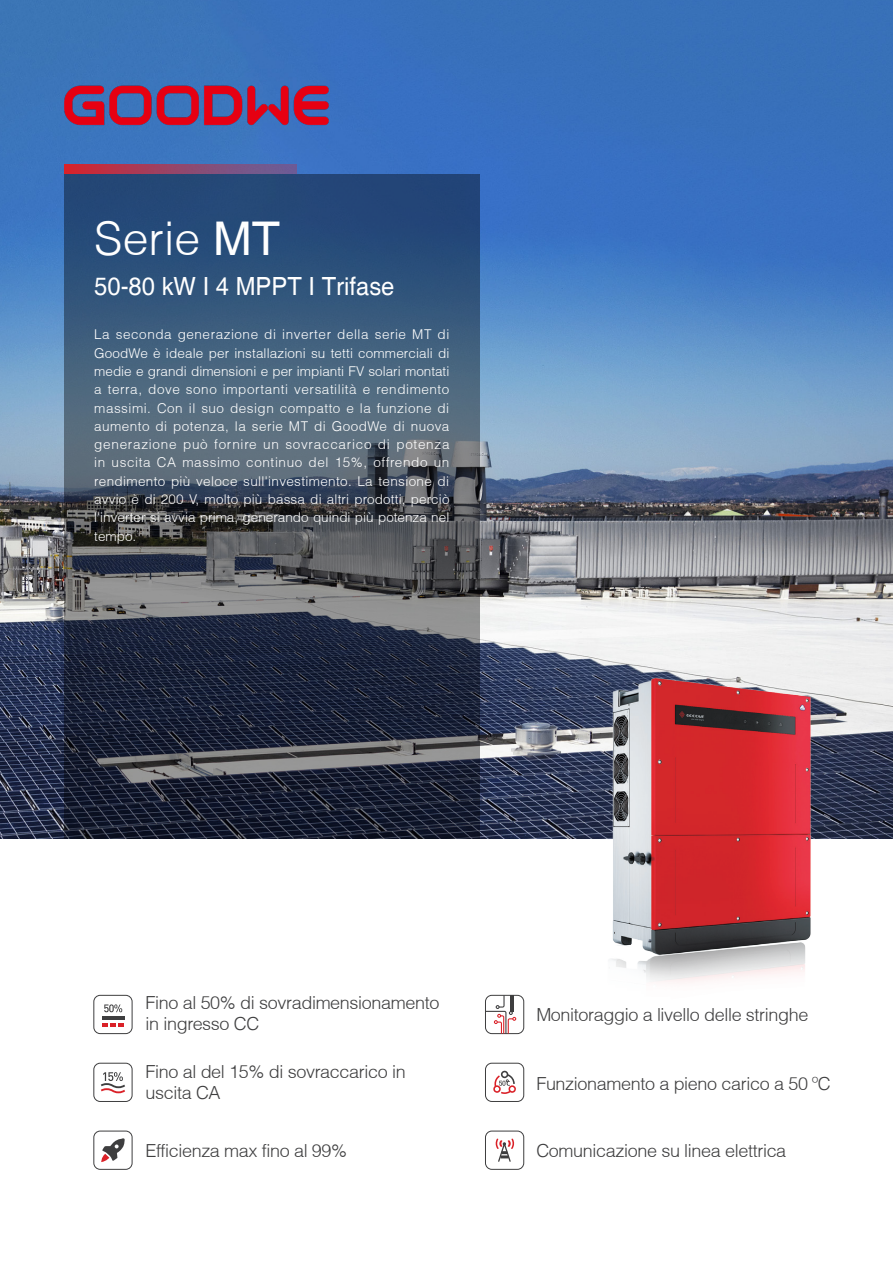
<style>
.page{position:relative;width:893px;height:1263px;background:#fff}
.page>*{position:absolute;margin:0;border:0;box-sizing:border-box;transform-origin:0 0}
.t1{font:300 46.5px "Helvetica";color:#fff}
.t2{font:25.05px "Helvetica";color:#fff;scale:.95 1}
.t3{font:300 18px/21.6px "Helvetica";letter-spacing:-.02em;color:#3e3e3f}
.t4{font:300 13.5px/18.3px "Helvetica";color:#fff;text-align:justify}
.s1{font-weight:400}
</style>
<div class="page">
<img style="left:0;top:0;width:893px;height:838px">
<svg style="left:64px;top:174px;width:415px;height:664px;background:#3d4b5f"></svg>
<img style="left:586px;top:635px;width:252px;height:348px">
<div style="left:485px;top:995px;width:39px;height:39px;border:1px solid #3e3e3f;border-radius:6px"></div>
<svg style="left:485px;top:995px;width:31px;height:38px"></svg>
<div style="left:94px;top:995px;width:38px;height:39px;border:1px solid #3e3e3f;border-radius:6px"></div>
<hr style="left:102px;top:1016px;width:22px;height:4px;background:#3e3e3f">
<svg style="left:102px;top:1023px;width:22px;height:3px"></svg>
<svg style="left:104px;top:1004px;width:18px;height:8px"></svg>
<div style="left:485px;top:1131px;width:39px;height:38px;border:1px solid #3e3e3f;border-radius:6px"></div>
<svg style="left:495px;top:1138px;width:20px;height:24px"></svg>
<div style="left:94px;top:1131px;width:38px;height:38px;border:1px solid #3e3e3f;border-radius:6px"></div>
<svg style="left:101px;top:1138px;width:24px;height:24px"></svg>
<div style="left:485px;top:1063px;width:39px;height:39px;border:1px solid #3e3e3f;border-radius:6px"></div>
<svg style="left:493px;top:1071px;width:23px;height:23px"></svg>
<div style="left:94px;top:1063px;width:38px;height:39px;border:1px solid #3e3e3f;border-radius:6px"></div>
<svg style="left:101px;top:1072px;width:24px;height:21px"></svg>
<img style="left:0;top:0;width:398px;height:242px">
<p class="t1" style="left:94px;top:210px;width:187px">Serie <span class="s1">MT</span></p>
<p class="t2" style="left:94px;top:272px;width:318px">50-80 kW I 4 MPPT I Trifase</p>
<p class="t4" style="left:94px;top:325px;width:357px">La seconda generazione di inverter della serie MT di GoodWe è ideale per installazioni su tetti commerciali di medie e grandi dimensioni e per impianti FV solari montati a terra, dove sono importanti versatilità e rendimento massimi. Con il suo design compatto e la funzione di aumento di potenza, la serie MT di GoodWe di nuova generazione può fornire un sovraccarico di potenza in uscita CA massimo continuo del 15%, offrendo un rendimento più veloce sull'investimento. La tensione di avvio è di 200 V, molto più bassa di altri prodotti, perciò l'inverter si avvia prima, generando quindi più potenza nel tempo.</p>
<p class="t3" style="left:146px;top:991px;width:295px">Fino al 50% di sovradimensionamento in ingresso CC</p>
<p class="t3" style="left:536px;top:1003px;width:274px">Monitoraggio a livello delle stringhe</p>
<p class="t3" style="left:146px;top:1060px;width:262px">Fino al del 15% di sovraccarico in uscita CA</p>
<p class="t3" style="left:536px;top:1072px;width:296px">Funzionamento a pieno carico a 50 ºC</p>
<p class="t3" style="left:146px;top:1139px;width:203px">Efficienza max fino al 99%</p>
<p class="t3" style="left:536px;top:1139px;width:251px">Comunicazione su linea elettrica</p>
</div>
